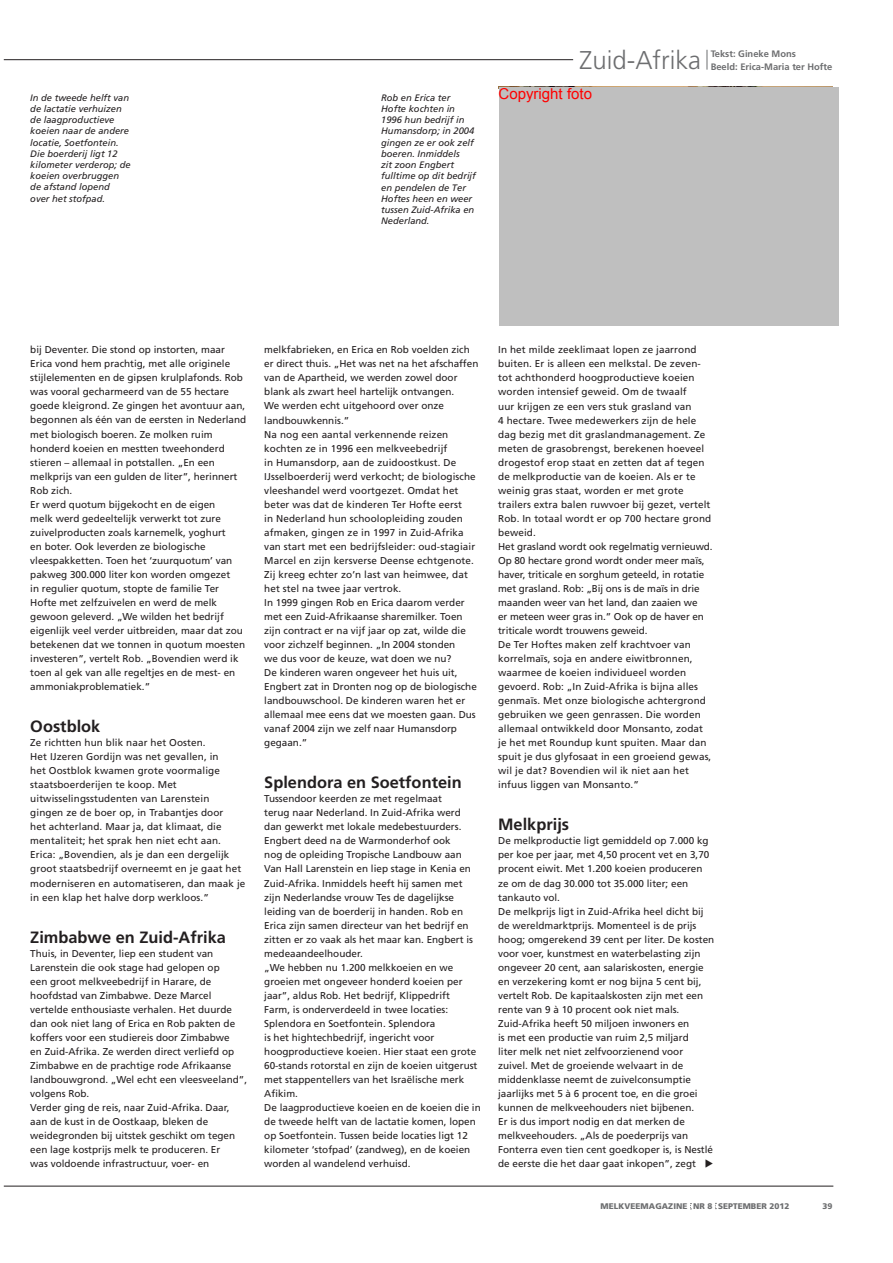
<style>
.page{position:relative;width:893px;height:1263px;background:#fff}
.page>*{position:absolute;margin:0;border:0;box-sizing:border-box;transform-origin:0 0}
.t1{font:300 25.65px "Frutiger LT Std";color:#6d6e70}
.t2{font:700 16.35px "Frutiger LT Std";color:#231f20}
.t3{font:15px "Arial";color:#f00}
.t4{font:9.9px/14.1px "Frutiger LT Std";color:#231f20}
.t5{font:italic 9.3px/11.2px "Frutiger LT Std";color:#231f20}
.t6{font:700 9.3px/12.6px "Frutiger LT Std";color:#6d6e70}
.t7{font:900 8.25px "Frutiger LT Std";letter-spacing:.01em;color:#6d6e70}
</style>
<div class="page">
<svg style="left:706px;top:50px;width:1px;height:20px"></svg>
<hr style="left:4px;top:59px;width:569px;height:1px;background:#231f20">
<hr style="left:4px;top:1186px;width:829px;height:1px;background:#231f20">
<img style="left:498px;top:86px;width:334px;height:2px">
<div style="left:499px;top:88px;width:339px;height:238px;background:#bfbfbf"></div>
<h1 class="t1" style="left:580px;top:49px;width:123px">Zuid-Afrika</h1>
<p class="t6" style="left:711px;top:48px;width:123px">Tekst: Gineke Mons<br>Beeld: Erica-Maria ter Hofte</p>
<p class="t5" style="left:30px;top:92px;width:102px">In de tweede helft van de lactatie verhuizen de laagproductieve koeien naar de andere locatie, Soetfontein.<br>Die boerderij ligt 12 kilometer verderop; de koeien overbruggen de afstand lopend over het stofpad.</p>
<p class="t5" style="left:381px;top:92px;width:96px">Rob en Erica ter<br>Hofte kochten in<br>1996 hun bedrijf in<br>Humansdorp; in 2004 gingen ze er ook zelf boeren. Inmiddels<br>zit zoon Engbert fulltime op dit bedrijf en pendelen de Ter<br>Hoftes heen en weer tussen Zuid-Afrika en<br>Nederland.</p>
<h3 class="t3" style="left:499px;top:84px;width:95px">Copyright foto</h3>
<p class="t4" style="left:30px;top:343px;width:217px">bij Deventer. Die stond op instorten, maar Erica vond hem prachtig, met alle originele stijlelementen en de gipsen krulplafonds. Rob was vooral gecharmeerd van de 55 hectare goede kleigrond. Ze gingen het avontuur aan, begonnen als één van de eersten in Nederland met biologisch boeren. Ze molken ruim honderd koeien en mestten tweehonderd stieren – allemaal in potstallen. „En een melkprijs van een gulden de liter”, herinnert Rob zich.<br>Er werd quotum bijgekocht en de eigen<br>melk werd gedeeltelijk verwerkt tot zure zuivelproducten zoals karnemelk, yoghurt<br>en boter. Ook leverden ze biologische vleespakketten. Toen het ‘zuurquotum’ van pakweg 300.000 liter kon worden omgezet<br>in regulier quotum, stopte de familie Ter Hofte met zelfzuivelen en werd de melk gewoon geleverd. „We wilden het bedrijf eigenlijk veel verder uitbreiden, maar dat zou betekenen dat we tonnen in quotum moesten investeren”, vertelt Rob. „Bovendien werd ik toen al gek van alle regeltjes en de mest- en ammoniakproblematiek.”</p>
<h2 class="t2" style="left:30px;top:719px;width:72px">Oostblok</h2>
<p class="t4" style="left:30px;top:736px;width:217px">Ze richtten hun blik naar het Oosten.<br>Het IJzeren Gordijn was net gevallen, in<br>het Oostblok kwamen grote voormalige staatsboerderijen te koop. Met uitwisselingsstudenten van Larenstein<br>gingen ze de boer op, in Trabantjes door<br>het achterland. Maar ja, dat klimaat, die mentaliteit; het sprak hen niet echt aan.<br>Erica: „Bovendien, als je dan een dergelijk groot staatsbedrijf overneemt en je gaat het moderniseren en automatiseren, dan maak je in een klap het halve dorp werkloos.”</p>
<h2 class="t2" style="left:30px;top:930px;width:197px">Zimbabwe en Zuid-Afrika</h2>
<p class="t4" style="left:30px;top:947px;width:218px">Thuis, in Deventer, liep een student van Larenstein die ook stage had gelopen op<br>een groot melkveebedrijf in Harare, de hoofdstad van Zimbabwe. Deze Marcel vertelde enthousiaste verhalen. Het duurde dan ook niet lang of Erica en Rob pakten de koffers voor een studiereis door Zimbabwe<br>en Zuid-Afrika. Ze werden direct verliefd op Zimbabwe en de prachtige rode Afrikaanse landbouwgrond. „Wel echt een vleesveeland”, volgens Rob.<br>Verder ging de reis, naar Zuid-Afrika. Daar, aan de kust in de Oostkaap, bleken de weidegronden bij uitstek geschikt om tegen een lage kostprijs melk te produceren. Er<br>was voldoende infrastructuur, voer- en</p>
<p class="t4" style="left:264px;top:343px;width:216px">melkfabrieken, en Erica en Rob voelden zich er direct thuis. „Het was net na het afschaffen van de Apartheid, we werden zowel door blank als zwart heel hartelijk ontvangen.<br>We werden echt uitgehoord over onze landbouwkennis.”<br>Na nog een aantal verkennende reizen kochten ze in 1996 een melkveebedrijf<br>in Humansdorp, aan de zuidoostkust. De IJsselboerderij werd verkocht; de biologische vleeshandel werd voortgezet. Omdat het beter was dat de kinderen Ter Hofte eerst<br>in Nederland hun schoolopleiding zouden afmaken, gingen ze in 1997 in Zuid-Afrika van start met een bedrijfsleider: oud-stagiair Marcel en zijn kersverse Deense echtgenote.<br>Zij kreeg echter zo’n last van heimwee, dat het stel na twee jaar vertrok.<br>In 1999 gingen Rob en Erica daarom verder met een Zuid-Afrikaanse sharemilker. Toen zijn contract er na vijf jaar op zat, wilde die voor zichzelf beginnen. „In 2004 stonden<br>we dus voor de keuze, wat doen we nu?<br>De kinderen waren ongeveer het huis uit, Engbert zat in Dronten nog op de biologische landbouwschool. De kinderen waren het er allemaal mee eens dat we moesten gaan. Dus vanaf 2004 zijn we zelf naar Humansdorp gegaan.”</p>
<h2 class="t2" style="left:264px;top:776px;width:199px">Splendora en Soetfontein</h2>
<p class="t4" style="left:264px;top:792px;width:218px">Tussendoor keerden ze met regelmaat<br>terug naar Nederland. In Zuid-Afrika werd dan gewerkt met lokale medebestuurders.<br>Engbert deed na de Warmonderhof ook<br>nog de opleiding Tropische Landbouw aan Van Hall Larenstein en liep stage in Kenia en Zuid-Afrika. Inmiddels heeft hij samen met zijn Nederlandse vrouw Tes de dagelijkse leiding van de boerderij in handen. Rob en Erica zijn samen directeur van het bedrijf en zitten er zo vaak als het maar kan. Engbert is medeaandeelhouder.<br>„We hebben nu 1.200 melkkoeien en we groeien met ongeveer honderd koeien per jaar”, aldus Rob. Het bedrijf, Klippedrift<br>Farm, is onderverdeeld in twee locaties:<br>Splendora en Soetfontein. Splendora<br>is het hightechbedrijf, ingericht voor hoogproductieve koeien. Hier staat een grote 60-stands rotorstal en zijn de koeien uitgerust met stappentellers van het Israëlische merk Afikim.<br>De laagproductieve koeien en de koeien die in de tweede helft van de lactatie komen, lopen op Soetfontein. Tussen beide locaties ligt 12 kilometer ‘stofpad’ (zandweg), en de koeien worden al wandelend verhuisd.</p>
<p class="t4" style="left:498px;top:343px;width:216px">In het milde zeeklimaat lopen ze jaarrond buiten. Er is alleen een melkstal. De zeven&shy;tot achthonderd hoogproductieve koeien worden intensief geweid. Om de twaalf<br>uur krijgen ze een vers stuk grasland van<br>4 hectare. Twee medewerkers zijn de hele dag bezig met dit graslandmanagement. Ze meten de grasobrengst, berekenen hoeveel drogestof erop staat en zetten dat af tegen de melkproductie van de koeien. Als er te weinig gras staat, worden er met grote trailers extra balen ruwvoer bij gezet, vertelt Rob. In totaal wordt er op 700 hectare grond beweid.<br>Het grasland wordt ook regelmatig vernieuwd.<br>Op 80 hectare grond wordt onder meer maïs, haver, triticale en sorghum geteeld, in rotatie met grasland. Rob: „Bij ons is de maïs in drie maanden weer van het land, dan zaaien we<br>er meteen weer gras in.” Ook op de haver en triticale wordt trouwens geweid.<br>De Ter Hoftes maken zelf krachtvoer van korrelmaïs, soja en andere eiwitbronnen, waarmee de koeien individueel worden gevoerd. Rob: „In Zuid-Afrika is bijna alles genmaïs. Met onze biologische achtergrond gebruiken we geen genrassen. Die worden allemaal ontwikkeld door Monsanto, zodat je het met Roundup kunt spuiten. Maar dan spuit je dus glyfosaat in een groeiend gewas, wil je dat? Bovendien wil ik niet aan het infuus liggen van Monsanto.”</p>
<h2 class="t2" style="left:498px;top:818px;width:72px">Melkprijs</h2>
<p class="t4" style="left:498px;top:834px;width:218px">De melkproductie ligt gemiddeld op 7.000 kg per koe per jaar, met 4,50 procent vet en 3,70 procent eiwit. Met 1.200 koeien produceren ze om de dag 30.000 tot 35.000 liter; een tankauto vol.<br>De melkprijs ligt in Zuid-Afrika heel dicht bij de wereldmarktprijs. Momenteel is de prijs hoog; omgerekend 39 cent per liter. De kosten voor voer, kunstmest en waterbelasting zijn ongeveer 20 cent, aan salariskosten, energie en verzekering komt er nog bijna 5 cent bij, vertelt Rob. De kapitaalskosten zijn met een rente van 9 à 10 procent ook niet mals.<br>Zuid-Afrika heeft 50 miljoen inwoners en<br>is met een productie van ruim 2,5 miljard<br>liter melk net niet zelfvoorzienend voor zuivel. Met de groeiende welvaart in de middenklasse neemt de zuivelconsumptie jaarlijks met 5 à 6 procent toe, en die groei kunnen de melkveehouders niet bijbenen.<br>Er is dus import nodig en dat merken de melkveehouders. „Als de poederprijs van Fonterra even tien cent goedkoper is, is Nestlé de eerste die het daar gaat inkopen”, zegt</p>
<p class="t7" style="left:600px;top:1203px;width:190px">MELKVEEMAGAZINE NR 8 SEPTEMBER 2012</p>
<p class="t7" style="left:822px;top:1203px;width:12px">39</p>
</div>
